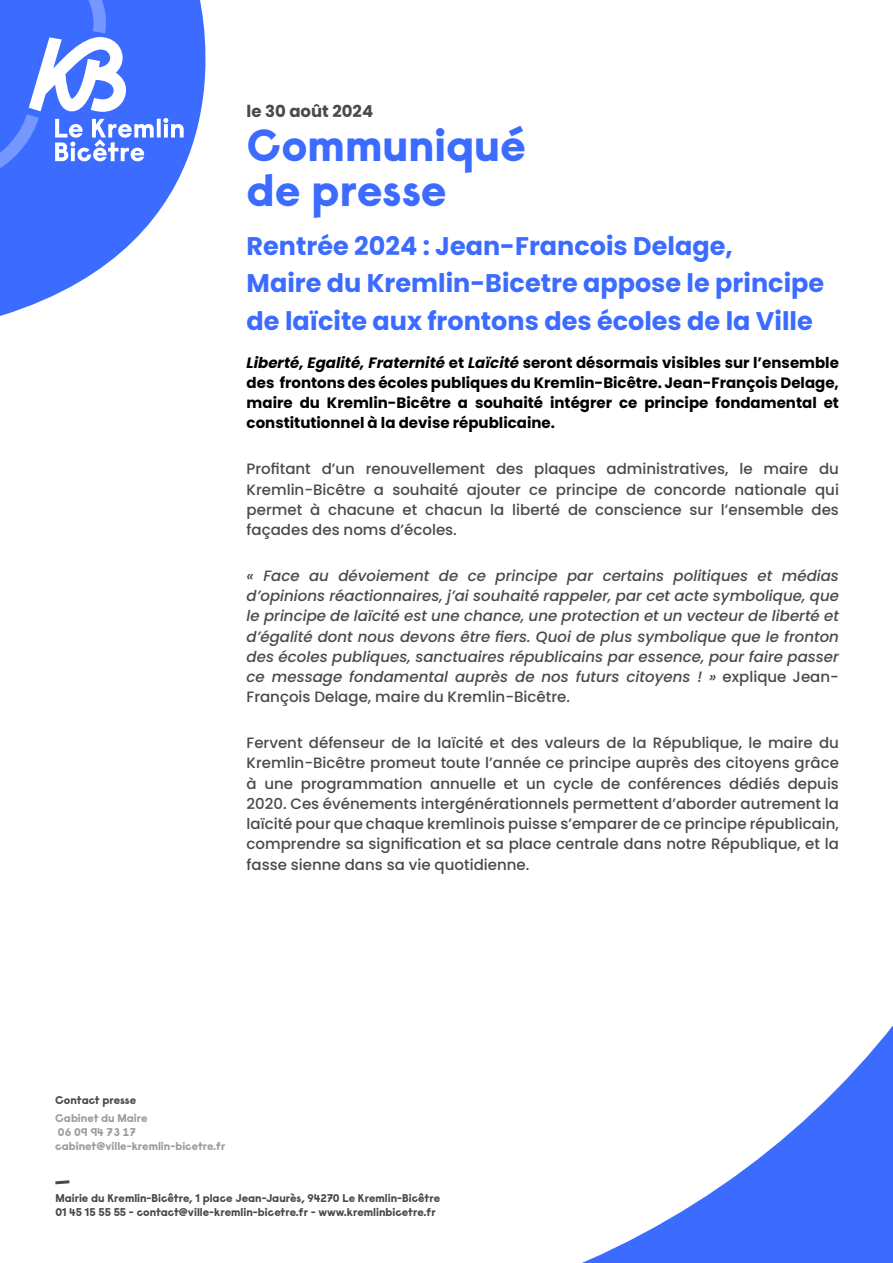
<style>
.page{position:relative;width:893px;height:1263px;background:#fff}
.page>*{position:absolute;margin:0;border:0;box-sizing:border-box;transform-origin:0 0}
.t1{font:800 45px/45px "Raisonne Pro";color:#3c6bff}
.t2{font:700 25.5px/37.5px "Poppins";color:#3c6bff}
.t3{font:700 16.5px "Poppins";color:#4a4a4a}
.t4{font:500 15px/20.2px "Poppins";color:#4a4a4a;text-align:justify}
.t5{font:italic 500 15px/20.2px "Poppins";color:#4a4a4a;text-align:justify}
.t6{font:700 15px/20.2px "Poppins";color:#000;text-align:justify}
.t7{font:800 11.25px/14.1px "Raisonne Pro";color:#4a4a4a}
.t8{font:800 11.25px/14.1px "Raisonne Pro";color:#9d9d9c}
.s1{font-style:italic}
.s2{font-style:normal}
</style>
<div class="page">
<svg style="left:0;top:0;width:206px;height:316px;fill:#3c6bff"></svg>
<svg style="left:157px;top:118px;width:4px;height:19px"></svg>
<svg style="left:163px;top:118px;width:21px;height:19px"></svg>
<svg style="left:0;top:0;width:154px;height:176px"></svg>
<svg style="left:582px;top:1025px;width:311px;height:238px"></svg>
<svg style="left:55px;top:1180px;width:15px;height:5px"></svg>
<p class="t3" style="left:247px;top:102px;width:128px">le 30 août 2024</p>
<h1 class="t1" style="left:247px;top:122px;width:281px">Communiqué de presse</h1>
<h2 class="t2" style="left:247px;top:227px;width:579px">Rentrée 2024 : Jean-Francois Delage,<br>Maire du Kremlin-Bicetre appose le principe de laïcite aux frontons des écoles de la Ville</h2>
<p class="t6" style="left:247px;top:352px;width:594px"><span class="s1">Liberté, Egalité, Fraternité</span> et <span class="s1">Laïcité</span> seront désormais visibles sur l’ensemble des frontons des écoles publiques du Kremlin-Bicêtre. Jean-François Delage, maire du Kremlin-Bicêtre a souhaité intégrer ce principe fondamental et constitutionnel à la devise républicaine.</p>
<p class="t4" style="left:247px;top:459px;width:594px">Profitant d’un renouvellement des plaques administratives, le maire du Kremlin-Bicêtre a souhaité ajouter ce principe de concorde nationale qui permet à chacune et chacun la liberté de conscience sur l’ensemble des façades des noms d’écoles.</p>
<p class="t5" style="left:247px;top:565px;width:594px">« Face au dévoiement de ce principe par certains politiques et médias d’opinions réactionnaires, j’ai souhaité rappeler, par cet acte symbolique, que le principe de laïcité est une chance, une protection et un vecteur de liberté et d’égalité dont nous devons être fiers. Quoi de plus symbolique que le fronton des écoles publiques, sanctuaires républicains par essence, pour faire passer ce message fondamental auprès de nos futurs citoyens ! » <span class="s2">explique Jean-François Delage, maire du Kremlin-Bicêtre.</span></p>
<p class="t4" style="left:247px;top:733px;width:594px">Fervent défenseur de la laïcité et des valeurs de la République, le maire du Kremlin-Bicêtre promeut toute l’année ce principe auprès des citoyens grâce à une programmation annuelle et un cycle de conférences dédiés depuis 2020. Ces événements intergénérationnels permettent d’aborder autrement la laïcité pour que chaque kremlinois puisse s’emparer de ce principe républicain, comprendre sa signification et sa place centrale dans notre République, et la fasse sienne dans sa vie quotidienne.</p>
<p class="t7" style="left:55px;top:1093px;width:82px">Contact presse</p>
<p class="t8" style="left:55px;top:1111px;width:172px">Cabinet du Maire<br>06 09 94 73 17 cabinet@ville-kremlin-bicetre.fr</p>
<p class="t7" style="left:55px;top:1191px;width:386px">Mairie du Kremlin-Bicêtre, 1 place Jean-Jaurès, 94270 Le Kremlin-Bicêtre<br>01 45 15 55 55 - contact@ville-kremlin-bicetre.fr - www.kremlinbicetre.fr</p>
</div>
